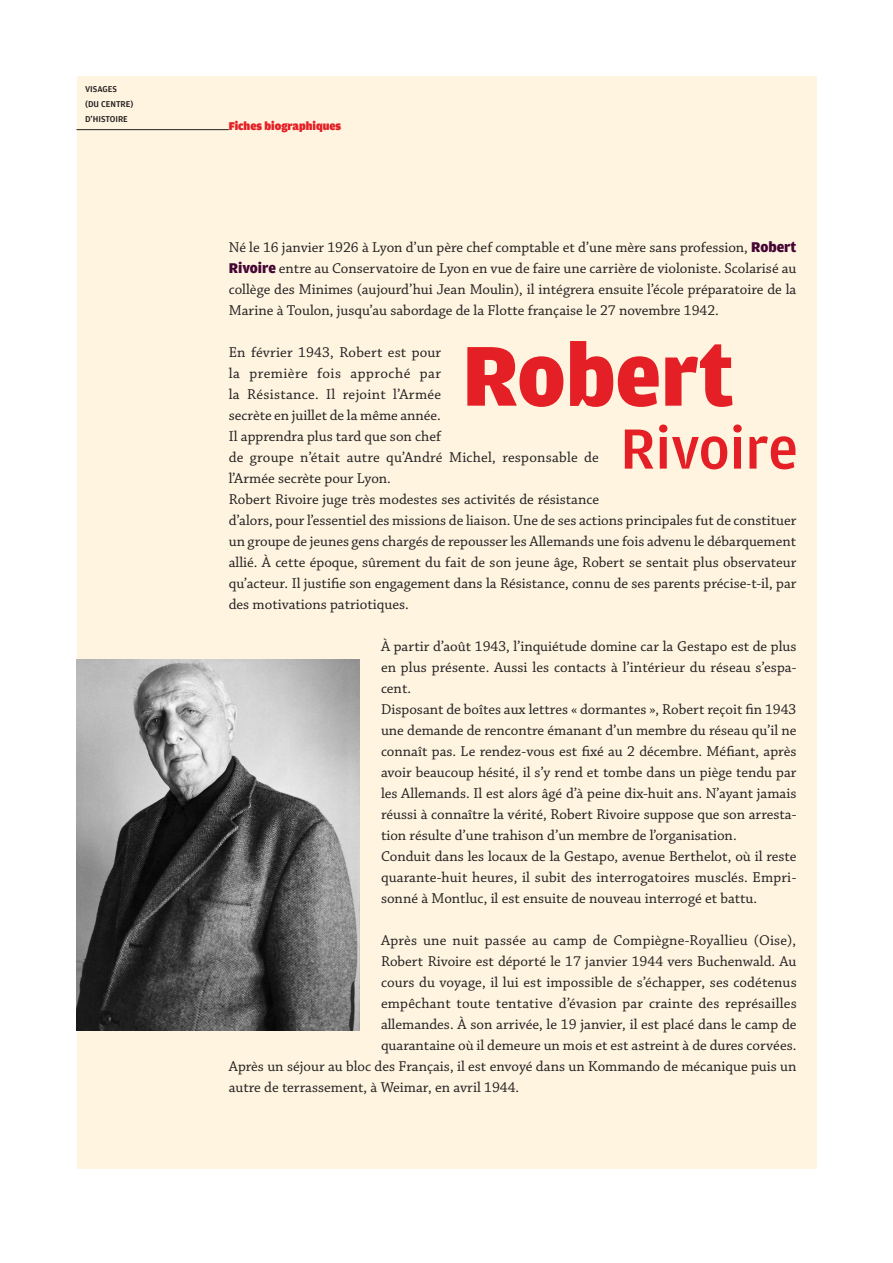
<style>
.page{position:relative;width:893px;height:1263px;background:#fff}
.page>*{position:absolute;margin:0;border:0;box-sizing:border-box;transform-origin:0 0}
.t1{font:900 90px "Amplitude";color:#e41f25}
.t2{font:500 60px "Amplitude";color:#e41f25}
.t3{font:15px/21px "Chaparral Pro";color:#231f20;text-align:justify}
.t4{font:900 12px "Amplitude";color:#e41f25}
.t5{font:500 9px "Amplitude";color:#231f20}
.s1{font-family:"Amplitude";font-weight:900;color:#460634}
</style>
<div class="page">
<div style="left:77px;top:77px;width:739px;height:1092px;background:#fef4e0"></div>
<hr style="left:77px;top:129px;width:152px;height:1px;background:#231f20">
<img style="left:77px;top:659px;width:282px;height:372px">
<p class="t5" style="left:85px;top:84px;width:33px">VISAGES</p>
<p class="t5" style="left:85px;top:99px;width:50px">(DU CENTRE)</p>
<p class="t5" style="left:85px;top:114px;width:44px">D’HISTOIRE</p>
<p class="t4" style="left:229px;top:119px;width:114px">Fiches biographiques</p>
<p class="t3" style="left:229px;top:237px;width:569px">Né le 16 janvier 1926 à Lyon d’un père chef comptable et d’une mère sans profession, <span class="s1">Robert Rivoire</span> entre au Conservatoire de Lyon en vue de faire une carrière de violoniste. Scolarisé au collège des Minimes (aujourd’hui Jean Moulin), il intégrera ensuite l’école préparatoire de la Marine à Toulon, jusqu’au sabordage de la Flotte française le 27 novembre 1942.</p>
<p class="t3" style="left:229px;top:342px;width:372px;text-align:left">En février 1943, Robert est pour<br>la première fois approché par<br>la Résistance. Il rejoint l’Armée<br>secrète en juillet de la même année.<br>Il apprendra plus tard que son chef<br>de groupe n’était autre qu’André Michel, responsable de l’Armée secrète pour Lyon.</p>
<p class="t3" style="left:229px;top:489px;width:569px;text-align:left">Robert Rivoire juge très modestes ses activités de résistance<br>d’alors, pour l’essentiel des missions de liaison. Une de ses actions principales fut de constituer un groupe de jeunes gens chargés de repousser les Allemands une fois advenu le débarquement allié. À cette époque, sûrement du fait de son jeune âge, Robert se sentait plus observateur qu’acteur. Il justifie son engagement dans la Résistance, connu de ses parents précise-t-il, par des motivations patriotiques.</p>
<p class="t3" style="left:381px;top:636px;width:417px">À partir d’août 1943, l’inquiétude domine car la Gestapo est de plus en plus présente. Aussi les contacts à l’intérieur du réseau s’espa&shy;cent.</p>
<p class="t3" style="left:381px;top:699px;width:417px">Disposant de boîtes aux lettres « dormantes », Robert reçoit fin 1943 une demande de rencontre émanant d’un membre du réseau qu’il ne connaît pas. Le rendez-vous est fixé au 2 décembre. Méfiant, après avoir beaucoup hésité, il s’y rend et tombe dans un piège tendu par les Allemands. Il est alors âgé d’à peine dix-huit ans. N’ayant jamais réussi à connaître la vérité, Robert Rivoire suppose que son arresta&shy;tion résulte d’une trahison d’un membre de l’organisation.</p>
<p class="t3" style="left:381px;top:846px;width:417px">Conduit dans les locaux de la Gestapo, avenue Berthelot, où il reste quarante-huit heures, il subit des interrogatoires musclés. Empri&shy;sonné à Montluc, il est ensuite de nouveau interrogé et battu.</p>
<p class="t3" style="left:381px;top:930px;width:417px">Après une nuit passée au camp de Compiègne-Royallieu (Oise),</p>
<p class="t3" style="left:381px;top:951px;width:417px">Robert Rivoire est déporté le 17 janvier 1944 vers Buchenwald. Au</p>
<p class="t3" style="left:381px;top:972px;width:417px">cours du voyage, il lui est impossible de s’échapper, ses codétenus</p>
<p class="t3" style="left:381px;top:993px;width:417px">empêchant toute tentative d’évasion par crainte des représailles</p>
<p class="t3" style="left:381px;top:1014px;width:417px">allemandes. À son arrivée, le 19 janvier, il est placé dans le camp de</p>
<p class="t3" style="left:381px;top:1035px;width:417px">quarantaine où il demeure un mois et est astreint à de dures corvées.</p>
<p class="t3" style="left:229px;top:1056px;width:569px">Après un séjour au bloc des Français, il est envoyé dans un Kommando de mécanique puis un</p>
<p class="t3" style="left:229px;top:1077px;width:292px">autre de terrassement, à Weimar, en avril 1944.</p>
<p class="t1" style="left:462px;top:326px;width:273px">Robert</p>
<p class="t2" style="left:620px;top:415px;width:179px">RIVOIRE</p>
</div>
